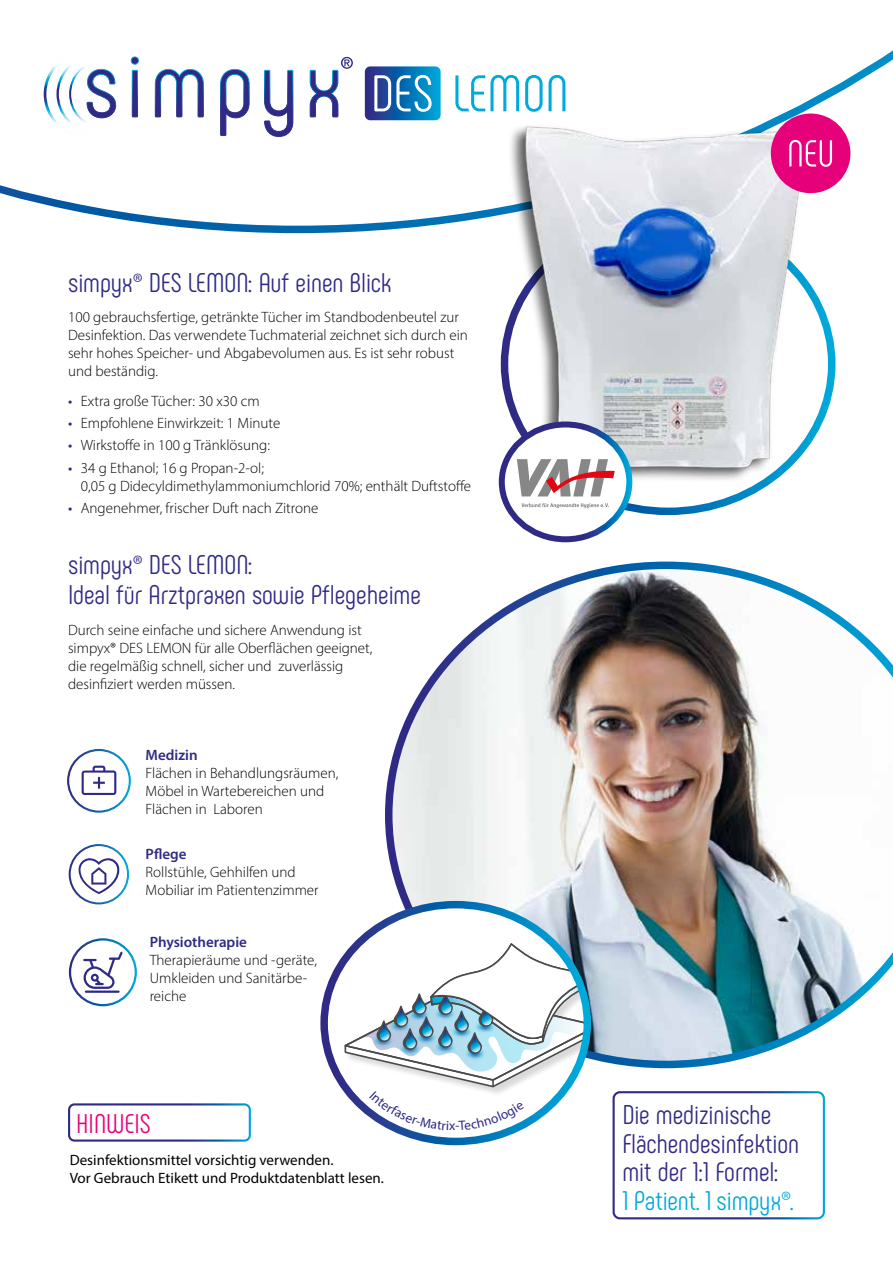
<style>
.page{position:relative;width:893px;height:1263px;background:#fff}
.page>*{position:absolute;margin:0;border:0;box-sizing:border-box;transform-origin:0 0}
.t1{font:51.3px "Phenomena";letter-spacing:.005em;color:#00aadb}
.t2{font:27px/28.5px "Phenomena";color:#2f2a85}
.t3{font:27px "Phenomena";color:#e6007a}
.t4{font:300 15px/18px "Myriad Pro";color:#000}
.t5{font:15px/18px "Myriad Pro";color:#000}
.t6{font:600 15px "Myriad Pro";color:#2f2a85}
.t7{font:13.5px "Myriad Pro";color:#2f2a85}
.s1{color:#fff}
.s2{font-family:"Myriad Pro";font-weight:300;font-stretch:condensed}
.s3{font-weight:400;color:#2f2a85}
.s4{color:#00aadb}
.s5{font-family:"Myriad Pro";font-weight:300;font-stretch:condensed;color:#00aadb}
</style>
<div class="page">
<svg style="left:0;top:50px;width:893px;height:183px"></svg>
<svg style="left:100px;top:69px;width:16px;height:49px"></svg>
<svg style="left:131px;top:56px;width:8px;height:61px"></svg>
<svg style="left:155px;top:69px;width:49px;height:48px"></svg>
<svg style="left:220px;top:69px;width:30px;height:67px"></svg>
<svg style="left:264px;top:70px;width:29px;height:67px"></svg>
<svg style="left:310px;top:57px;width:43px;height:60px"></svg>
<img style="left:44px;top:50px;width:56px;height:89px">
<svg style="left:365px;top:66px;width:76px;height:54px"></svg>
<img style="left:385px;top:561px;width:508px;height:507px">
<svg style="left:504px;top:217px;width:328px;height:294px"></svg>
<div style="left:68px;top:1103px;width:183px;height:38px;border:2px solid #fff;border-radius:5px"></div>
<img style="left:509px;top:122px;width:303px;height:353px">
<div style="left:771px;top:114px;width:79px;height:79px;background:#e6007a;border-radius:50%"></div>
<svg style="left:789px;top:140px;width:43px;height:27px"></svg>
<svg style="left:69px;top:844px;width:60px;height:60px"></svg>
<svg style="left:67px;top:749px;width:64px;height:64px"></svg>
<svg style="left:69px;top:938px;width:68px;height:68px"></svg>
<div style="left:613px;top:1091px;width:212px;height:128px;border:2px solid #fff;border-radius:6px"></div>
<svg style="left:324px;top:905px;width:263px;height:236px"></svg>
<div style="left:320px;top:901px;width:271px;height:244px;border:8px solid #fff;border-radius:50%"></div>
<div style="left:502px;top:424px;width:127px;height:115px;background:#fff;border-radius:50%"></div>
<svg style="left:517px;top:459px;width:98px;height:37px"></svg>
<svg style="left:521px;top:503px;width:88px;height:5px"></svg>
<div style="left:499px;top:421px;width:133px;height:121px;border:6px solid #fff;border-radius:50%"></div>
<svg style="left:344px;top:942px;width:243px;height:188px"></svg>
<h1 class="t1" style="left:371px;top:64px;width:199px"><span class="s1">DES</span> LEMON</h1>
<h2 class="t2" style="left:68px;top:268px;width:325px">simpyx<span class="s2">®</span> DES LEMON: Auf einen Blick</h2>
<p class="t4" style="left:68px;top:308px;width:401px">100 gebrauchsfertige, getränkte Tücher im Standbodenbeutel zur Desinfektion. Das verwendete Tuchmaterial zeichnet sich durch ein sehr hohes Speicher- und Abgabevolumen aus. Es ist sehr robust und beständig.</p>
<p class="t4" style="left:68px;top:392px;width:193px"><span class="s3">•</span> Extra große Tücher: 30 x30 cm</p>
<p class="t4" style="left:68px;top:414px;width:214px"><span class="s3">•</span> Empfohlene Einwirkzeit: 1 Minute</p>
<p class="t4" style="left:68px;top:436px;width:203px"><span class="s3">•</span> Wirkstoffe in 100 g Tränklösung:</p>
<p class="t4" style="left:81px;top:458px;width:392px;text-indent:-13px"><span class="s3">•</span> 34 g Ethanol; 16 g Propan-2-ol;<br>0,05 g Didecyldimethylammoniumchlorid 70%; enthält Duftstoffe</p>
<p class="t4" style="left:68px;top:499px;width:252px"><span class="s3">•</span> Angenehmer, frischer Duft nach Zitrone</p>
<h2 class="t2" style="left:68px;top:549px;width:354px;line-height:30px">simpyx<span class="s2">®</span> DES LEMON:<br>Ideal für Arztpraxen sowie Pflegeheime</h2>
<p class="t4" style="left:68px;top:621px;width:306px">Durch seine einfache und sichere Anwendung ist simpyx® DES LEMON für alle Oberflächen geeignet, die regelmäßig schnell, sicher und zuverlässig desinfiziert werden müssen.</p>
<p class="t6" style="left:146px;top:746px;width:53px">Medizin</p>
<p class="t4" style="left:146px;top:764px;width:194px">Flächen in Behandlungsräumen,<br>Möbel in Wartebereichen und<br>Flächen in Laboren</p>
<p class="t6" style="left:146px;top:844px;width:42px">Pflege</p>
<p class="t4" style="left:146px;top:863px;width:175px">Rollstühle, Gehhilfen und<br>Mobiliar im Patientenzimmer</p>
<p class="t6" style="left:150px;top:932px;width:99px">Physiotherapie</p>
<p class="t4" style="left:150px;top:950px;width:169px">Therapieräume und -geräte,<br>Umkleiden und Sanitärbe&shy;reiche</p>
<h2 class="t3" style="left:76px;top:1108px;width:76px">HINWEIS</h2>
<p class="t5" style="left:70px;top:1150px;width:316px">Desinfektionsmittel vorsichtig verwenden.<br>Vor Gebrauch Etikett und Produktdatenblatt lesen.</p>
<p class="t7" style="left:449px;top:1117px;width:8px">x</p>
<h2 class="t2" style="left:622px;top:1100px;width:178px">Die medizinische<br>Flächendesinfektion mit der 1:1 Formel:<br><span class="s4">1 Patient. 1 simpyx</span><span class="s5">®</span><span class="s4">.</span></h2>
</div>
